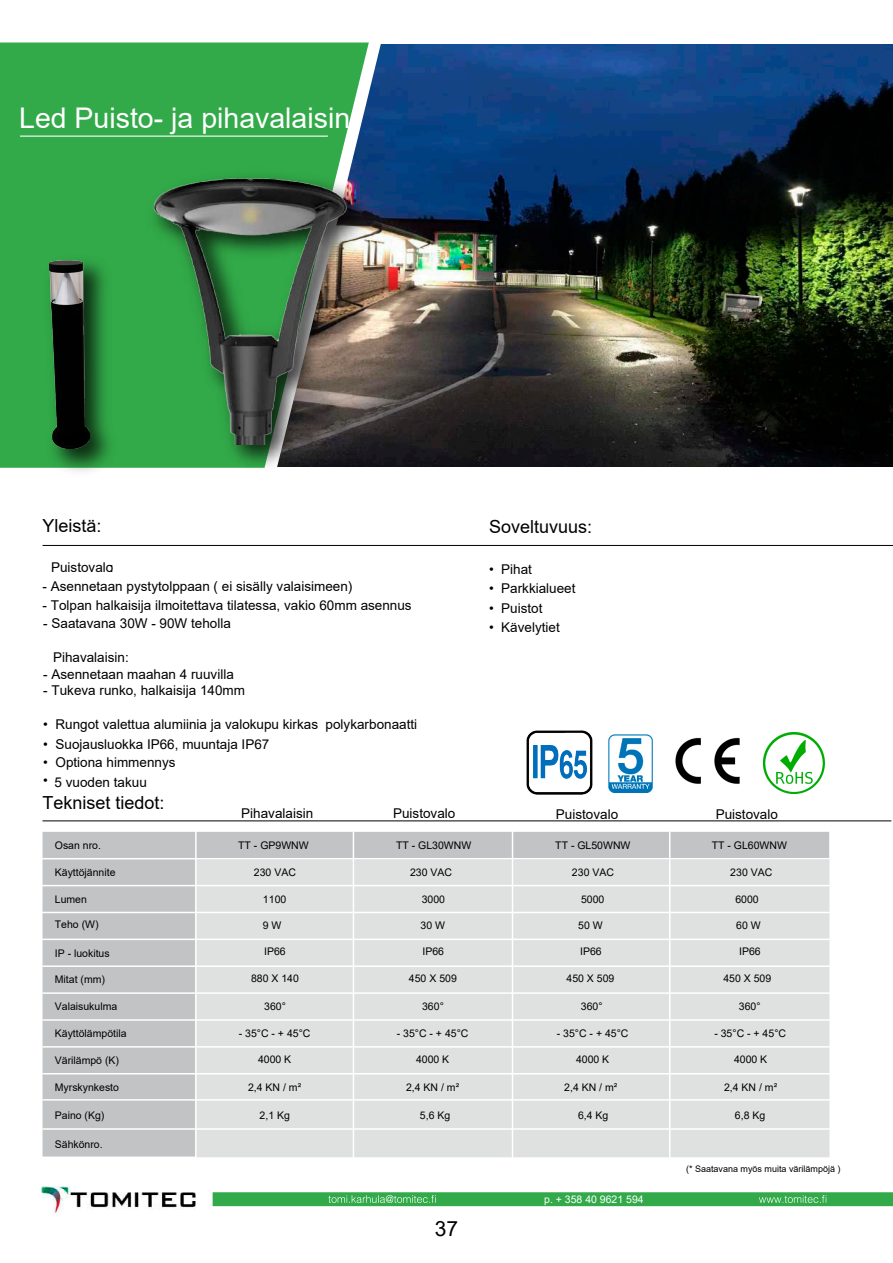
<style>
.page{position:relative;width:893px;height:1263px;background:#fff}
.page>*{position:absolute;margin:0;border:0;box-sizing:border-box;transform-origin:0 0}
.t1{font:28.5px "Arial";color:#fff}
.t2{font:21px "Arial";color:#000}
.t3{font:18px "Arial";color:#000}
.t4{font:13.5px "Arial";color:#000}
.t5{font:10.5px "Arial";color:#000}
.t6{font:10.5px "Arial";color:#fff}
.t7{font:9px "Arial";color:#000}
</style>
<div class="page">
<img style="left:392px;top:44px;width:501px;height:422px">
<img style="left:42px;top:1186px;width:154px;height:26px">
<div style="left:0;top:42px;width:255px;height:426px;background:#32aa49"></div>
<svg style="left:255px;top:42px;width:137px;height:425px;background:#469465"></svg>
<hr style="left:20px;top:136px;width:308px;height:1px;background:#fff">
<div style="left:213px;top:1193px;width:680px;height:12px;background:#32aa49"></div>
<div style="left:213px;top:1192px;width:680px;height:14px;border:2px solid #32aa49"></div>
<hr style="left:43px;top:820px;width:848px;height:1px;background:#000">
<hr style="left:43px;top:545px;width:850px;height:1px;background:#000">
<div style="left:43px;top:832px;width:786px;height:324px;background:#c1c3c5"></div>
<div style="left:195px;top:859px;width:634px;height:298px;background:#dfe0e0"></div>
<hr style="left:42px;top:858px;width:788px;height:1px;background:#fff">
<hr style="left:42px;top:885px;width:788px;height:1px;background:#fff">
<hr style="left:42px;top:912px;width:788px;height:1px;background:#fff">
<hr style="left:42px;top:938px;width:788px;height:2px;background:#fff">
<hr style="left:42px;top:965px;width:788px;height:2px;background:#fff">
<hr style="left:42px;top:992px;width:788px;height:2px;background:#fff">
<hr style="left:42px;top:1019px;width:788px;height:2px;background:#fff">
<hr style="left:42px;top:1046px;width:788px;height:1px;background:#fff">
<hr style="left:42px;top:1073px;width:788px;height:1px;background:#fff">
<hr style="left:42px;top:1099px;width:788px;height:1px;background:#fff">
<hr style="left:42px;top:1128px;width:788px;height:2px;background:#fff">
<hr style="left:512px;top:830px;width:1px;height:334px;background:#fff">
<hr style="left:353px;top:832px;width:1px;height:334px;background:#fff">
<hr style="left:669px;top:831px;width:1px;height:334px;background:#fff">
<hr style="left:195px;top:830px;width:2px;height:334px;background:#fff">
<svg style="left:328px;top:1195px;width:108px;height:8px"></svg>
<svg style="left:759px;top:1195px;width:67px;height:8px"></svg>
<img style="left:138px;top:165px;width:243px;height:303px">
<img style="left:146px;top:161px;width:205px;height:283px">
<img style="left:36px;top:249px;width:87px;height:223px">
<img style="left:50px;top:261px;width:40px;height:188px">
<img style="left:608px;top:734px;width:45px;height:58px">
<img style="left:675px;top:737px;width:65px;height:47px">
<img style="left:764px;top:733px;width:61px;height:60px">
<img style="left:527px;top:730px;width:65px;height:65px">
<h1 class="t1" style="left:19px;top:98px;width:333px">Led Puisto- ja pihavalaisin</h1>
<h3 class="t3" style="left:43px;top:514px;width:61px">Yleistä:</h3>
<p class="t4" style="left:51px;top:557px;width:64px">Puistovalo:</p>
<p class="t4" style="left:43px;top:577px;width:311px">- Asennetaan pystytolppaan ( ei sisälly valaisimeen)</p>
<p class="t4" style="left:43px;top:596px;width:371px">- Tolpan halkaisija ilmoitettava tilatessa, vakio 60mm asennus</p>
<p class="t4" style="left:43px;top:614px;width:189px">- Saatavana 30W - 90W teholla</p>
<p class="t4" style="left:53px;top:648px;width:77px">Pihavalaisin:</p>
<p class="t4" style="left:43px;top:665px;width:192px">- Asennetaan maahan 4 ruuvilla</p>
<p class="t4" style="left:43px;top:681px;width:203px">- Tukeva runko, halkaisija 140mm</p>
<p class="t4" style="left:43px;top:715px;width:375px">• Rungot valettua alumiinia ja valokupu kirkas polykarbonaatti</p>
<p class="t4" style="left:43px;top:753px;width:134px">• Optiona himmennys</p>
<p class="t4" style="left:43px;top:734px;width:228px">• Suojausluokka IP66, muuntaja IP67</p>
<p class="t4" style="left:43px;top:773px;width:105px">• 5 vuoden takuu</p>
<h3 class="t3" style="left:489px;top:514px;width:105px">Soveltuvuus:</h3>
<p class="t4" style="left:489px;top:559px;width:44px">• Pihat</p>
<p class="t4" style="left:489px;top:579px;width:88px">• Parkkialueet</p>
<p class="t4" style="left:489px;top:598px;width:55px">• Puistot</p>
<p class="t4" style="left:489px;top:618px;width:72px">• Kävelytiet</p>
<h3 class="t3" style="left:43px;top:790px;width:124px">Tekniset tiedot:</h3>
<p class="t5" style="left:55px;top:838px;width:48px">Osan nro.</p>
<p class="t4" style="left:241px;top:804px;width:74px">Pihavalaisin</p>
<p class="t4" style="left:393px;top:804px;width:64px">Puistovalo</p>
<p class="t4" style="left:556px;top:805px;width:64px">Puistovalo</p>
<p class="t4" style="left:716px;top:805px;width:64px">Puistovalo</p>
<p class="t5" style="left:238px;top:838px;width:72px">TT - GP9WNW</p>
<p class="t5" style="left:396px;top:838px;width:77px">TT - GL30WNW</p>
<p class="t5" style="left:555px;top:838px;width:77px">TT - GL50WNW</p>
<p class="t5" style="left:712px;top:838px;width:77px">TT - GL60WNW</p>
<p class="t5" style="left:55px;top:865px;width:62px">Käyttöjännite</p>
<p class="t5" style="left:254px;top:865px;width:44px">230 VAC</p>
<p class="t5" style="left:410px;top:865px;width:44px">230 VAC</p>
<p class="t5" style="left:572px;top:865px;width:44px">230 VAC</p>
<p class="t5" style="left:730px;top:865px;width:44px">230 VAC</p>
<p class="t5" style="left:55px;top:892px;width:34px">Lumen</p>
<p class="t5" style="left:55px;top:917px;width:45px">Teho (W)</p>
<p class="t5" style="left:55px;top:946px;width:56px">IP - luokitus</p>
<p class="t5" style="left:55px;top:972px;width:52px">Mitat (mm)</p>
<p class="t5" style="left:55px;top:999px;width:64px">Valaisukulma</p>
<p class="t5" style="left:55px;top:1026px;width:73px">Käyttölämpötila</p>
<p class="t5" style="left:263px;top:892px;width:25px">1100</p>
<p class="t5" style="left:422px;top:892px;width:25px">3000</p>
<p class="t5" style="left:581px;top:892px;width:25px">5000</p>
<p class="t5" style="left:735px;top:892px;width:25px">6000</p>
<p class="t5" style="left:421px;top:918px;width:26px">30 W</p>
<p class="t5" style="left:578px;top:918px;width:26px">50 W</p>
<p class="t5" style="left:736px;top:918px;width:26px">60 W</p>
<p class="t5" style="left:422px;top:944px;width:23px">IP66</p>
<p class="t5" style="left:580px;top:944px;width:23px">IP66</p>
<p class="t5" style="left:739px;top:944px;width:23px">IP66</p>
<p class="t5" style="left:263px;top:918px;width:20px">9 W</p>
<p class="t5" style="left:264px;top:944px;width:23px">IP66</p>
<p class="t5" style="left:251px;top:971px;width:49px">880 X 140</p>
<p class="t5" style="left:409px;top:971px;width:49px">450 X 509</p>
<p class="t5" style="left:567px;top:971px;width:49px">450 X 509</p>
<p class="t5" style="left:723px;top:971px;width:49px">450 X 509</p>
<p class="t5" style="left:422px;top:999px;width:23px">360°</p>
<p class="t5" style="left:581px;top:999px;width:23px">360°</p>
<p class="t5" style="left:739px;top:999px;width:23px">360°</p>
<p class="t5" style="left:264px;top:999px;width:23px">360°</p>
<p class="t5" style="left:239px;top:1026px;width:73px">- 35°C - + 45°C</p>
<p class="t5" style="left:397px;top:1026px;width:73px">- 35°C - + 45°C</p>
<p class="t5" style="left:557px;top:1026px;width:73px">- 35°C - + 45°C</p>
<p class="t5" style="left:714px;top:1026px;width:73px">- 35°C - + 45°C</p>
<p class="t5" style="left:55px;top:1053px;width:66px">Värilämpö (K)</p>
<p class="t5" style="left:258px;top:1052px;width:35px">4000 K</p>
<p class="t5" style="left:416px;top:1052px;width:35px">4000 K</p>
<p class="t5" style="left:576px;top:1052px;width:35px">4000 K</p>
<p class="t5" style="left:734px;top:1052px;width:35px">4000 K</p>
<p class="t5" style="left:55px;top:1080px;width:66px">Myrskynkesto</p>
<p class="t5" style="left:248px;top:1080px;width:55px">2,4 KN / m²</p>
<p class="t5" style="left:406px;top:1080px;width:55px">2,4 KN / m²</p>
<p class="t5" style="left:564px;top:1080px;width:55px">2,4 KN / m²</p>
<p class="t5" style="left:724px;top:1080px;width:55px">2,4 KN / m²</p>
<p class="t5" style="left:55px;top:1107px;width:51px">Paino (Kg)</p>
<p class="t5" style="left:55px;top:1137px;width:49px">Sähkönro.</p>
<p class="t5" style="left:260px;top:1107px;width:32px">2,1 Kg</p>
<p class="t5" style="left:420px;top:1107px;width:32px">5,6 Kg</p>
<p class="t5" style="left:578px;top:1107px;width:32px">6,4 Kg</p>
<p class="t5" style="left:735px;top:1107px;width:32px">6,8 Kg</p>
<h2 class="t2" style="left:435px;top:1214px;width:25px">37</h2>
<p class="t6" style="left:544px;top:1192px;width:101px">p. + 358 40 9621 594</p>
<p class="t7" style="left:686px;top:1162px;width:156px">(* Saatavana myös muita värilämpöjä )</p>
</div>
